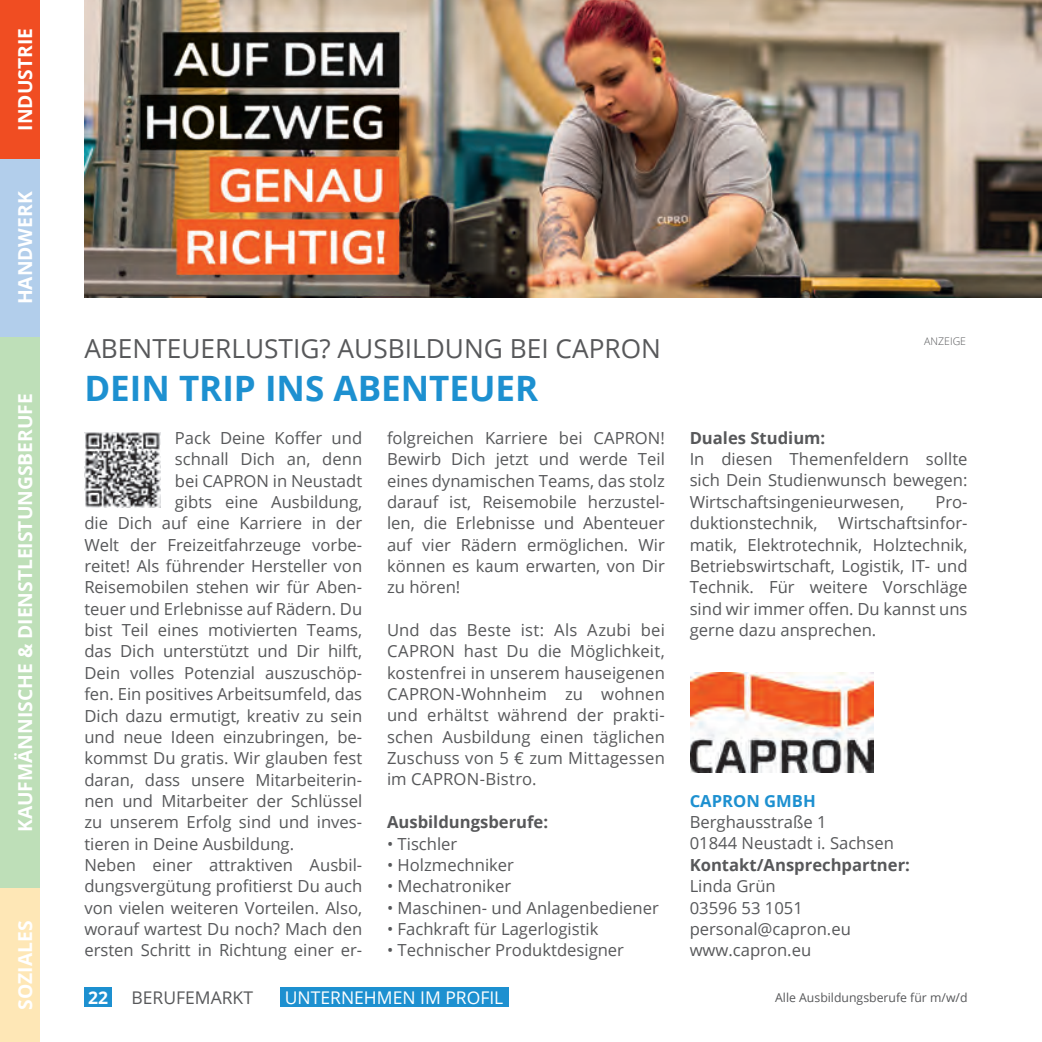
<style>
.page{position:relative;width:1042px;height:1042px;background:#fff}
.page>*{position:absolute;margin:0;border:0;box-sizing:border-box;transform-origin:0 0}
.t1{font:700 35px "Open Sans";color:#1d90d0}
.t2{font:26.25px "Open Sans";color:#57585a}
.t3{font:700 19.25px "Open Sans";color:#fff}
.t4{font:17.5px "Open Sans";color:#fff}
.t5{font:17.5px "Open Sans";color:#57585a}
.t6{font:700 17.5px "Open Sans";color:#fff}
.t7{font:16.62px/21.3px "Open Sans";color:#57585a;text-align:justify}
.t8{font:700 16.62px "Open Sans";color:#57585a}
.t9{font:700 16.62px "Open Sans";color:#1d90d0}
.t10{font:12.25px "Open Sans";color:#57585a}
.t11{font:300 10.5px "Open Sans";color:#57585a}
</style>
<div class="page">
<div style="left:281px;top:987px;width:228px;height:20px;background:#1d90d0"></div>
<div style="left:84px;top:987px;width:28px;height:20px;background:#1d90d0"></div>
<div style="left:0;top:159px;width:40px;height:178px;background:#b2ceeb"></div>
<div style="left:0;top:337px;width:40px;height:551px;background:#bedfb8"></div>
<div style="left:0;top:0;width:40px;height:159px;background:#f04d22"></div>
<div style="left:0;top:888px;width:40px;height:154px;background:#fee7b6"></div>
<img style="left:84px;top:0;width:958px;height:298px">
<img style="left:84px;top:433px;width:76px;height:74px">
<img style="left:691px;top:672px;width:183px;height:101px">
<p class="t3" style="left:12px;top:131px;width:104px;rotate:-90deg">INDUSTRIE</p>
<p class="t3" style="left:12px;top:304px;width:114px;rotate:-90deg">HANDWERK</p>
<p class="t3" style="left:12px;top:832px;width:440px;rotate:-90deg">KAUFMÄNNISCHE &amp; DIENSTLEISTUNGSBERUFE</p>
<p class="t3" style="left:12px;top:1009px;width:90px;rotate:-90deg">SOZIALES</p>
<h2 class="t2" style="left:84px;top:330px;width:578px">ABENTEUERLUSTIG? AUSBILDUNG BEI CAPRON</h2>
<h1 class="t1" style="left:84px;top:364px;width:455px">DEIN TRIP INS ABENTEUER</h1>
<p class="t7" style="left:175px;top:427px;width:189px">Pack Deine Koffer und</p>
<p class="t7" style="left:175px;top:448px;width:189px">schnall Dich an, denn</p>
<p class="t7" style="left:175px;top:469px;width:189px">bei CAPRON in Neustadt</p>
<p class="t7" style="left:175px;top:491px;width:189px">gibts eine Ausbildung,</p>
<p class="t7" style="left:84px;top:512px;width:279px">die Dich auf eine Karriere in der</p>
<p class="t7" style="left:84px;top:533px;width:279px">Welt der Freizeitfahrzeuge vorbe-</p>
<p class="t7" style="left:84px;top:555px;width:279px">reitet! Als führender Hersteller von</p>
<p class="t7" style="left:84px;top:576px;width:279px">Reisemobilen stehen wir für Aben-</p>
<p class="t7" style="left:84px;top:597px;width:279px">teuer und Erlebnisse auf Rädern. Du</p>
<p class="t7" style="left:84px;top:619px;width:279px">bist Teil eines motivierten Teams,</p>
<p class="t7" style="left:84px;top:640px;width:279px">das Dich unterstützt und Dir hilft,</p>
<p class="t7" style="left:84px;top:662px;width:279px">Dein volles Potenzial auszuschöp-</p>
<p class="t7" style="left:84px;top:683px;width:279px">fen. Ein positives Arbeitsumfeld, das</p>
<p class="t7" style="left:84px;top:704px;width:279px">Dich dazu ermutigt, kreativ zu sein</p>
<p class="t7" style="left:84px;top:726px;width:279px">und neue Ideen einzubringen, be-</p>
<p class="t7" style="left:84px;top:747px;width:279px">kommst Du gratis. Wir glauben fest</p>
<p class="t7" style="left:84px;top:768px;width:279px">daran, dass unsere Mitarbeiterin-</p>
<p class="t7" style="left:84px;top:790px;width:279px">nen und Mitarbeiter der Schlüssel</p>
<p class="t7" style="left:84px;top:811px;width:279px">zu unserem Erfolg sind und inves-</p>
<p class="t7" style="left:84px;top:832px;width:211px">tieren in Deine Ausbildung.</p>
<p class="t7" style="left:84px;top:854px;width:279px">Neben einer attraktiven Ausbil-</p>
<p class="t7" style="left:84px;top:875px;width:279px">dungsvergütung profitierst Du auch</p>
<p class="t7" style="left:84px;top:896px;width:279px">von vielen weiteren Vorteilen. Also,</p>
<p class="t7" style="left:84px;top:918px;width:279px">worauf wartest Du noch? Mach den</p>
<p class="t7" style="left:84px;top:939px;width:279px">ersten Schritt in Richtung einer er-</p>
<p class="t7" style="left:387px;top:427px;width:279px">folgreichen Karriere bei CAPRON!<br>Bewirb Dich jetzt und werde Teil eines dynamischen Teams, das stolz darauf ist, Reisemobile herzustel&shy;len, die Erlebnisse und Abenteuer auf vier Rädern ermöglichen. Wir können es kaum erwarten, von Dir zu hören!</p>
<p class="t7" style="left:387px;top:619px;width:279px">Und das Beste ist: Als Azubi bei CAPRON hast Du die Möglichkeit, kostenfrei in unserem hauseigenen CAPRON-Wohnheim zu wohnen und erhältst während der prakti&shy;schen Ausbildung einen täglichen Zuschuss von 5 € zum Mittagessen im CAPRON-Bistro.</p>
<p class="t8" style="left:387px;top:810px;width:163px">Ausbildungsberufe:</p>
<p class="t7" style="left:387px;top:832px;width:72px">• Tischler</p>
<p class="t7" style="left:387px;top:854px;width:129px">• Holzmechniker</p>
<p class="t7" style="left:387px;top:875px;width:126px">• Mechatroniker</p>
<p class="t7" style="left:387px;top:896px;width:273px">• Maschinen- und Anlagenbediener</p>
<p class="t7" style="left:387px;top:918px;width:213px">• Fachkraft für Lagerlogistik</p>
<p class="t7" style="left:387px;top:939px;width:239px">• Technischer Produktdesigner</p>
<p class="t11" style="left:924px;top:334px;width:43px">ANZEIGE</p>
<p class="t8" style="left:690px;top:426px;width:137px">Duales Studium:</p>
<p class="t7" style="left:690px;top:448px;width:279px">In diesen Themenfeldern sollte sich Dein Studienwunsch bewegen:<br>Wirtschaftsingenieurwesen,</p>
<p class="t7" style="left:690px;top:491px;width:279px;text-indent:246px">Pro&shy;duktionstechnik, Wirtschaftsinfor&shy;matik, Elektrotechnik, Holztechnik, Betriebswirtschaft, Logistik, IT- und Technik. Für weitere Vorschläge sind wir immer offen. Du kannst uns gerne dazu ansprechen.</p>
<p class="t9" style="left:690px;top:789px;width:128px">CAPRON GMBH</p>
<p class="t7" style="left:690px;top:811px;width:206px">Berghausstraße 1<br>01844 Neustadt i. Sachsen</p>
<p class="t8" style="left:690px;top:853px;width:222px">Kontakt/Ansprechpartner:</p>
<p class="t7" style="left:690px;top:875px;width:163px;text-align:left">Linda Grün<br>03596 53 1051 personal@capron.eu www.capron.eu</p>
<p class="t6" style="left:88px;top:985px;width:21px">22</p>
<p class="t5" style="left:131px;top:985px;width:123px">BERUFEMARKT</p>
<p class="t4" style="left:285px;top:985px;width:220px">UNTERNEHMEN IM PROFIL</p>
<p class="t10" style="left:775px;top:989px;width:194px">Alle Ausbildungsberufe für m/w/d</p>
</div>
